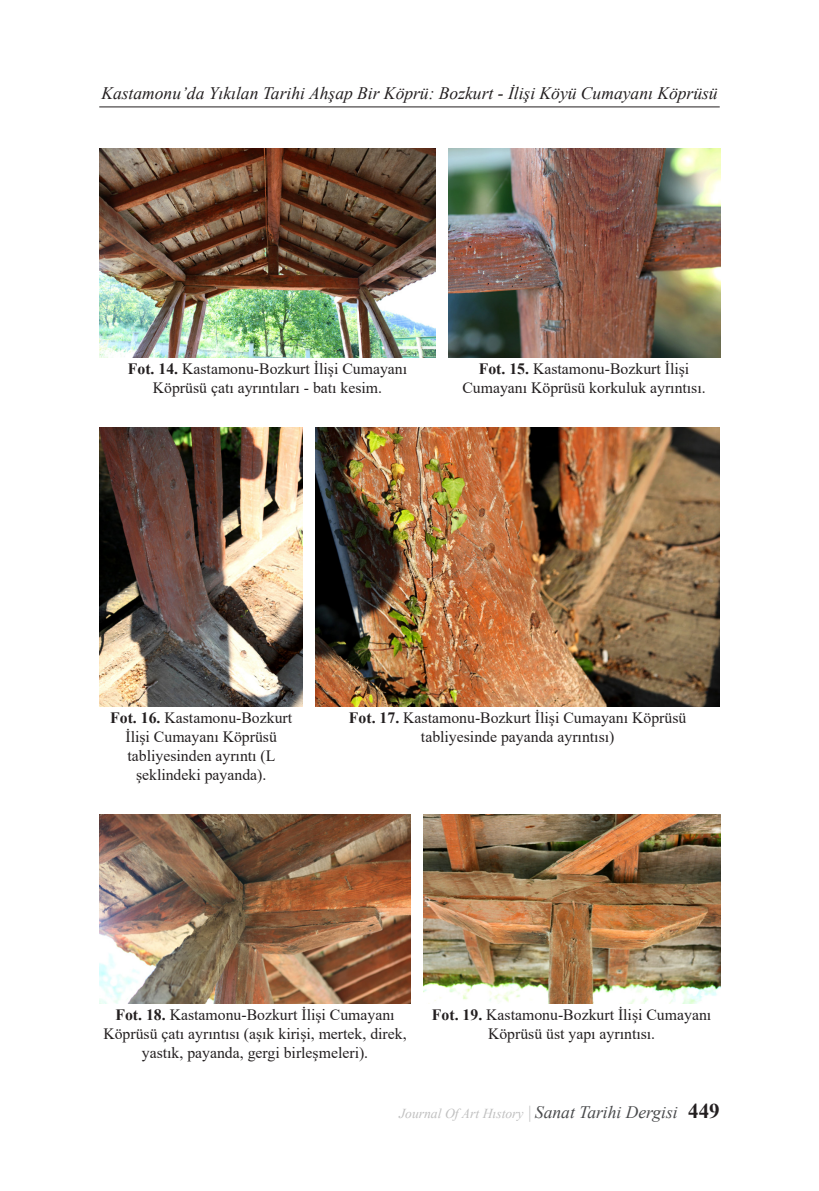
<style>
.page{position:relative;width:819px;height:1191px;background:#fff}
.page>*{position:absolute;margin:0;border:0;box-sizing:border-box;transform-origin:0 0}
.t1{font:italic 17.5px "Times New Roman";color:#231f20}
.STD_-_Resim_Yazıları{font:15.75px/18.9px "Times New Roman";color:#231f20;text-align:center}
.t2{font:italic 13.65px "Times New Roman";color:#c0c0c0}
.s1{font-weight:700}
.s2{font-style:normal;font-size:17.5px}
.s3{font-size:17.5px;color:#494a4c}
.s4{font-weight:700;font-style:normal;font-size:21px;color:#231f20}
</style>
<div class="page">
<hr style="left:99px;top:107px;width:620px;height:1px;background:#231f20">
<img style="left:99px;top:149px;width:336px;height:208px">
<img style="left:99px;top:427px;width:204px;height:279px">
<img style="left:100px;top:814px;width:310px;height:189px">
<img style="left:448px;top:149px;width:272px;height:208px">
<img style="left:315px;top:427px;width:404px;height:279px">
<img style="left:423px;top:814px;width:297px;height:189px">
<p class="t1" style="left:101px;top:81px;width:617px">Kastamonu’da Yıkılan Tarihi Ahşap Bir Köprü: Bozkurt - İlişi Köyü Cumayanı Köprüsü</p>
<p class="STD_-_Resim_Yazıları" style="left:128px;top:358px;width:281px"><span class="s1">Fot. 14.</span> Kastamonu-Bozkurt İlişi Cumayanı<br>Köprüsü çatı ayrıntıları - batı kesim.</p>
<p class="STD_-_Resim_Yazıları" style="left:462px;top:358px;width:245px"><span class="s1">Fot. 15.</span> Kastamonu-Bozkurt İlişi<br>Cumayanı Köprüsü korkuluk ayrıntısı.</p>
<p class="STD_-_Resim_Yazıları" style="left:110px;top:707px;width:183px"><span class="s1">Fot. 16.</span> Kastamonu-Bozkurt<br>İlişi Cumayanı Köprüsü tabliyesinden ayrıntı (L şeklindeki payanda).</p>
<p class="STD_-_Resim_Yazıları" style="left:349px;top:707px;width:339px"><span class="s1">Fot. 17.</span> Kastamonu-Bozkurt İlişi Cumayanı Köprüsü tabliyesinde payanda ayrıntısı)</p>
<p class="STD_-_Resim_Yazıları" style="left:103px;top:1004px;width:305px"><span class="s1">Fot. 18.</span> Kastamonu-Bozkurt İlişi Cumayanı<br>Köprüsü çatı ayrıntısı (aşık kirişi, mertek, direk, yastık, payanda, gergi birleşmeleri).</p>
<p class="STD_-_Resim_Yazıları" style="left:432px;top:1004px;width:281px"><span class="s1">Fot. 19.</span> Kastamonu-Bozkurt İlişi Cumayanı<br>Köprüsü üst yapı ayrıntısı.</p>
<p class="t2" style="left:399px;top:1104px;width:322px">Journal Of Art Hıstory <span class="s2">|</span> <span class="s3">Sanat Tarihi Dergisi</span> <span class="s4">449</span></p>
</div>
